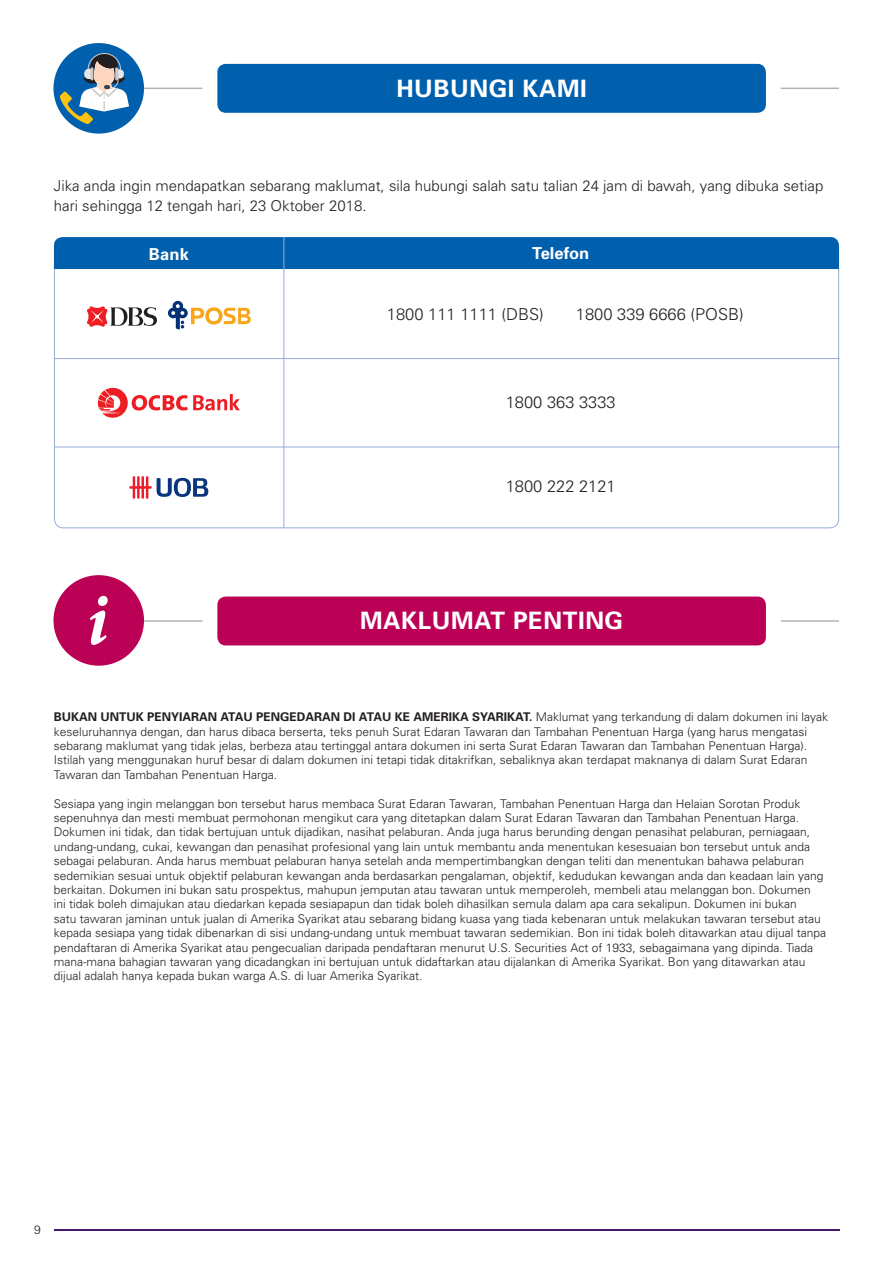
<style>
.page{position:relative;width:893px;height:1263px;background:#fff}
.page>*{position:absolute;margin:0;border:0;box-sizing:border-box;transform-origin:0 0}
.t1{font:700 24px "Univers";letter-spacing:.025em;color:#fff}
.t2{font:300 16.5px "Univers";color:#231f20}
.t3{font:700 16.5px "Univers";color:#fff}
.t4{font:300 15px/19.5px "Univers";color:#231f20}
.t5{font:300 12px/14.4px "Univers";color:#231f20}
.s1{font-weight:700}
</style>
<div class="page">
<div style="left:217px;top:64px;width:549px;height:49px;background:#0160ae;border-radius:9px"></div>
<hr style="left:781px;top:88px;width:58px;height:1px;background:#b2b3b7">
<hr style="left:91px;top:88px;width:111px;height:1px;background:#b2b3b7">
<div style="left:217px;top:596px;width:549px;height:49px;background:#ba0156;border-radius:9px"></div>
<hr style="left:781px;top:620px;width:58px;height:2px;background:#b2b3b7">
<hr style="left:91px;top:620px;width:111px;height:2px;background:#b2b3b7">
<div style="left:53px;top:43px;width:91px;height:91px;background:#0160ae;border-radius:50%"></div>
<svg style="left:60px;top:53px;width:69px;height:71px"></svg>
<div style="left:54px;top:237px;width:785px;height:32px;background:#0160ae"></div>
<hr style="left:54px;top:358px;width:785px;height:1px;background:#97acd7">
<hr style="left:283px;top:237px;width:1px;height:291px;background:#97acd7">
<hr style="left:54px;top:447px;width:785px;height:1px;background:#97acd7">
<svg style="left:87px;top:306px;width:70px;height:21px"></svg>
<svg style="left:168px;top:301px;width:83px;height:28px"></svg>
<svg style="left:98px;top:388px;width:142px;height:30px"></svg>
<svg style="left:129px;top:476px;width:79px;height:23px"></svg>
<hr style="left:54px;top:1229px;width:786px;height:1px;background:#48166d">
<div style="left:53px;top:575px;width:91px;height:91px;background:#ba0156;border-radius:50%"></div>
<svg style="left:90px;top:596px;width:18px;height:49px"></svg>
<h1 class="t1" style="left:396px;top:73px;width:192px">HUBUNGI KAMI</h1>
<p class="t4" style="left:54px;top:176px;width:771px">Jika anda ingin mendapatkan sebarang maklumat, sila hubungi salah satu talian 24 jam di bawah, yang dibuka setiap hari sehingga 12 tengah hari, 23 Oktober 2018.</p>
<h2 class="t3" style="left:149px;top:244px;width:41px">Bank</h2>
<h2 class="t3" style="left:532px;top:242px;width:59px">Telefon</h2>
<h2 class="t2" style="left:387px;top:304px;width:158px">1800 111 1111 (DBS)</h2>
<h2 class="t2" style="left:576px;top:304px;width:169px">1800 339 6666 (POSB)</h2>
<h2 class="t2" style="left:506px;top:392px;width:112px">1800 363 3333</h2>
<h2 class="t2" style="left:506px;top:477px;width:112px">1800 222 2121</h2>
<h1 class="t1" style="left:360px;top:605px;width:265px">MAKLUMAT PENTING</h1>
<p class="t5" style="left:54px;top:709px;width:776px"><span class="s1">BUKAN UNTUK PENYIARAN ATAU PENGEDARAN DI ATAU KE AMERIKA SYARIKAT.</span> Maklumat yang terkandung di dalam dokumen ini layak keseluruhannya dengan, dan harus dibaca berserta, teks penuh Surat Edaran Tawaran dan Tambahan Penentuan Harga (yang harus mengatasi sebarang maklumat yang tidak jelas, berbeza atau tertinggal antara dokumen ini serta Surat Edaran Tawaran dan Tambahan Penentuan Harga).<br>Istilah yang menggunakan huruf besar di dalam dokumen ini tetapi tidak ditakrifkan, sebaliknya akan terdapat maknanya di dalam Surat Edaran Tawaran dan Tambahan Penentuan Harga.</p>
<p class="t5" style="left:54px;top:796px;width:774px">Sesiapa yang ingin melanggan bon tersebut harus membaca Surat Edaran Tawaran, Tambahan Penentuan Harga dan Helaian Sorotan Produk sepenuhnya dan mesti membuat permohonan mengikut cara yang ditetapkan dalam Surat Edaran Tawaran dan Tambahan Penentuan Harga.<br>Dokumen ini tidak, dan tidak bertujuan untuk dijadikan, nasihat pelaburan. Anda juga harus berunding dengan penasihat pelaburan, perniagaan, undang-undang, cukai, kewangan dan penasihat profesional yang lain untuk membantu anda menentukan kesesuaian bon tersebut untuk anda sebagai pelaburan. Anda harus membuat pelaburan hanya setelah anda mempertimbangkan dengan teliti dan menentukan bahawa pelaburan sedemikian sesuai untuk objektif pelaburan kewangan anda berdasarkan pengalaman, objektif, kedudukan kewangan anda dan keadaan lain yang berkaitan. Dokumen ini bukan satu prospektus, mahupun jemputan atau tawaran untuk memperoleh, membeli atau melanggan bon. Dokumen<br>ini tidak boleh dimajukan atau diedarkan kepada sesiapapun dan tidak boleh dihasilkan semula dalam apa cara sekalipun. Dokumen ini bukan<br>satu tawaran jaminan untuk jualan di Amerika Syarikat atau sebarang bidang kuasa yang tiada kebenaran untuk melakukan tawaran tersebut atau kepada sesiapa yang tidak dibenarkan di sisi undang-undang untuk membuat tawaran sedemikian. Bon ini tidak boleh ditawarkan atau dijual tanpa pendaftaran di Amerika Syarikat atau pengecualian daripada pendaftaran menurut U.S. Securities Act of 1933, sebagaimana yang dipinda. Tiada mana-mana bahagian tawaran yang dicadangkan ini bertujuan untuk didaftarkan atau dijalankan di Amerika Syarikat. Bon yang ditawarkan atau dijual adalah hanya kepada bukan warga A.S. di luar Amerika Syarikat.</p>
<p class="t5" style="left:34px;top:1222px;width:8px">9</p>
</div>
